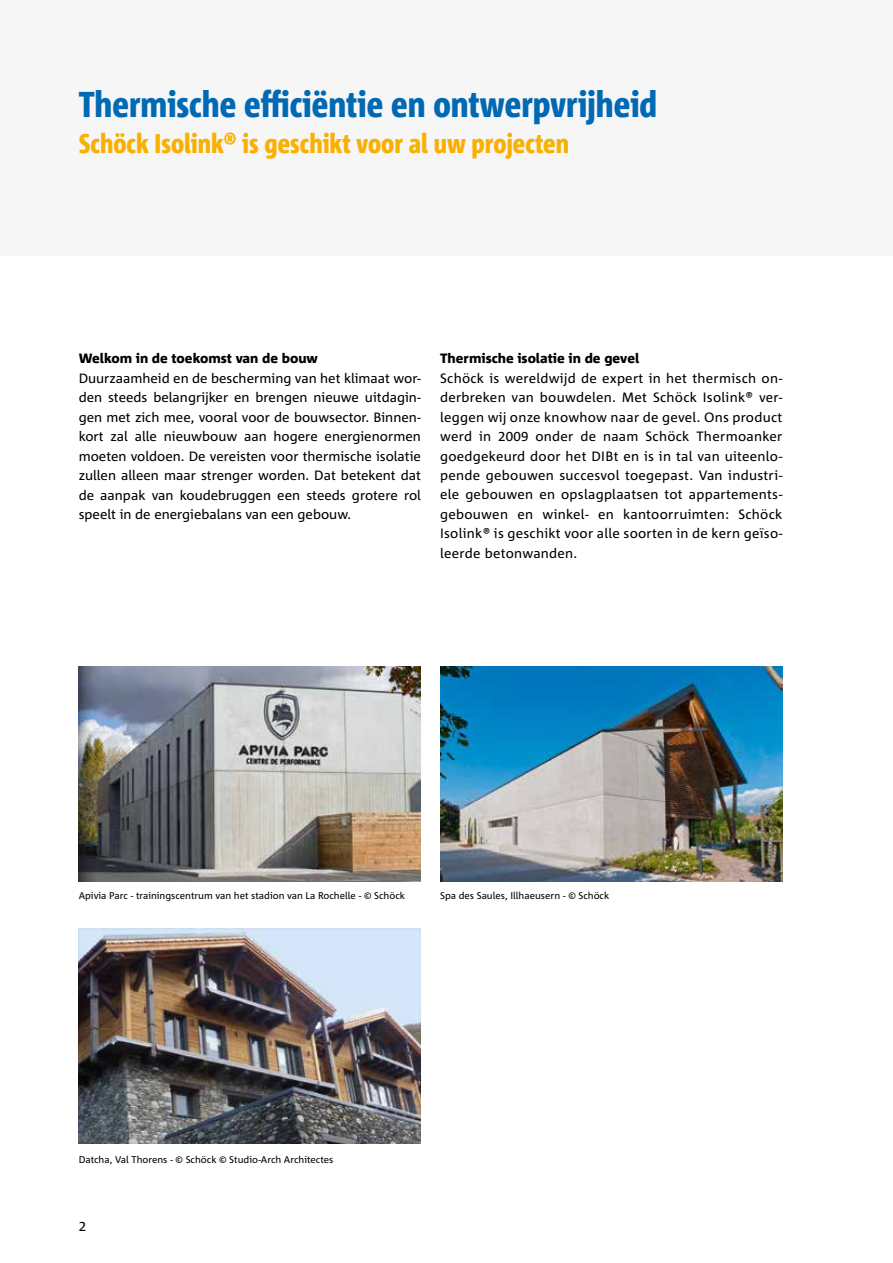
<style>
.page{position:relative;width:893px;height:1263px;background:#fff}
.page>*{position:absolute;margin:0;border:0;box-sizing:border-box;transform-origin:0 0}
.t1{font:800 condensed 36px "Corpid Schoeck";color:#0069b4}
.t2{font:800 condensed 27px "Corpid Schoeck";color:#f9b000}
.t3{font:13.5px/19.5px "Corpid Schoeck";color:#000;text-align:justify}
.t4{font:800 13.5px "Corpid Schoeck";color:#000}
.t5{font:9.75px "Corpid Schoeck";color:#000}
</style>
<div class="page">
<div style="left:0;top:0;width:893px;height:255px;background:#f6f6f6"></div>
<img style="left:79px;top:667px;width:342px;height:214px">
<img style="left:440px;top:667px;width:342px;height:214px">
<div style="left:78px;top:928px;width:345px;height:217px;background:#000;opacity:.07"></div>
<h1 class="t1" style="left:79px;top:82px;width:580px">Thermische efficiëntie en ontwerpvrijheid</h1>
<h2 class="t2" style="left:79px;top:127px;width:492px">Schöck Isolink® is geschikt voor al uw projecten</h2>
<p class="t4" style="left:79px;top:350px;width:241px">Welkom in de toekomst van de bouw</p>
<p class="t3" style="left:79px;top:368px;width:344px">Duurzaamheid en de bescherming van het klimaat wor&shy;den steeds belangrijker en brengen nieuwe uitdagin&shy;gen met zich mee, vooral voor de bouwsector. Binnen&shy;kort zal alle nieuwbouw aan hogere energienormen moeten voldoen. De vereisten voor thermische isolatie zullen alleen maar strenger worden. Dat betekent dat de aanpak van koudebruggen een steeds grotere rol speelt in de energiebalans van een gebouw.</p>
<p class="t4" style="left:440px;top:350px;width:201px">Thermische isolatie in de gevel</p>
<p class="t3" style="left:440px;top:368px;width:344px">Schöck is wereldwijd de expert in het thermisch on&shy;derbreken van bouwdelen. Met Schöck Isolink® ver&shy;leggen wij onze knowhow naar de gevel. Ons product werd in 2009 onder de naam Schöck Thermoanker goedgekeurd door het DIBt en is in tal van uiteenlo&shy;pende gebouwen succesvol toegepast. Van industri&shy;ële gebouwen en opslagplaatsen tot appartements&shy;gebouwen en winkel- en kantoorruimten: Schöck Isolink® is geschikt voor alle soorten in de kern geïso&shy;leerde betonwanden.</p>
<p class="t5" style="left:79px;top:890px;width:328px">Apivia Parc - trainingscentrum van het stadion van La Rochelle - © Schöck</p>
<p class="t5" style="left:440px;top:890px;width:171px">Spa des Saules, Illhaeusern - © Schöck</p>
<p class="t5" style="left:79px;top:1153px;width:256px">Datcha, Val Thorens - © Schöck © Studio-Arch Architectes</p>
<p class="t3" style="left:79px;top:1216px;width:9px">2</p>
</div>
